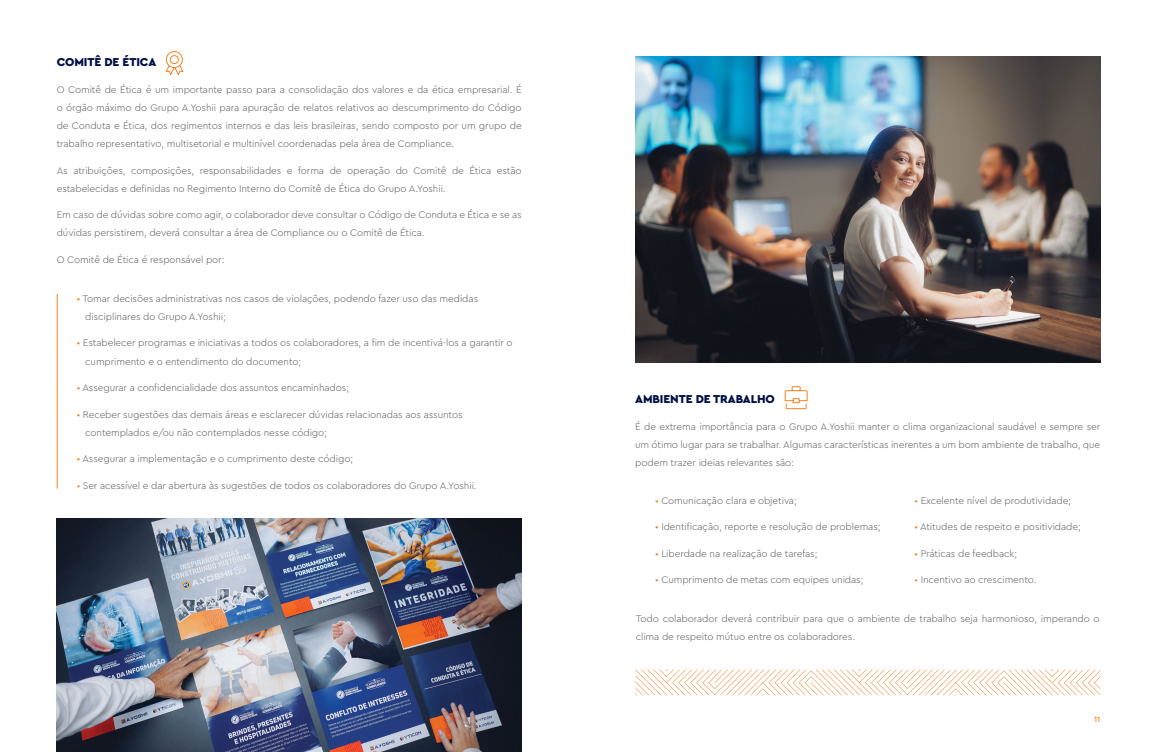
<style>
.page{position:relative;width:1157px;height:752px;background:#fff}
.page>*{position:absolute;margin:0;border:0;box-sizing:border-box;transform-origin:0 0}
.t1{font:900 12px "Cera Pro";letter-spacing:-.01em;color:#000f47}
.t2{font:300 10px/18px "Cera Pro";letter-spacing:-.01em;color:#58595b}
.t3{font:500 8px "Cera Pro";color:#f58220}
.s1{color:#f58220}
</style>
<div class="page">
<hr style="left:57px;top:294px;width:1px;height:194px;background:#f58220">
<svg style="left:635px;top:669px;width:465px;height:26px"></svg>
<img style="left:635px;top:57px;width:465px;height:305px">
<img style="left:56px;top:518px;width:466px;height:233px">
<svg style="left:165px;top:51px;width:19px;height:24px"></svg>
<svg style="left:784px;top:386px;width:24px;height:23px"></svg>
<p class="t1" style="left:57px;top:54px;width:101px">COMITÊ DE ÉTICA</p>
<p class="t2" style="left:57px;top:80px;width:466px;text-align:justify">O Comitê de Ética é um importante passo para a consolidação dos valores e da ética empresarial. É o órgão máximo do Grupo A.Yoshii para apuração de relatos relativos ao descumprimento do Código de Conduta e Ética, dos regimentos internos e das leis brasileiras, sendo composto por um grupo de trabalho representativo, multisetorial e multinível coordenadas pela área de Compliance.</p>
<p class="t2" style="left:57px;top:161px;width:466px">As atribuições, composições, responsabilidades e forma de operação do Comitê de Ética estão estabelecidas e definidas no Regimento Interno do Comitê de Ética do Grupo A.Yoshii.</p>
<p class="t2" style="left:57px;top:205px;width:466px">Em caso de dúvidas sobre como agir, o colaborador deve consultar o Código de Conduta e Ética e se as dúvidas persistirem, deverá consultar a área de Compliance ou o Comitê de Ética.</p>
<p class="t2" style="left:57px;top:250px;width:169px">O Comitê de Ética é responsável por:</p>
<p class="t2" style="left:85px;top:289px;width:394px;text-indent:-8px"><span class="s1">•</span> Tomar decisões administrativas nos casos de violações, podendo fazer uso das medidas disciplinares do Grupo A.Yoshii;</p>
<p class="t2" style="left:85px;top:333px;width:429px;text-indent:-9px"><span class="s1">•</span> Estabelecer programas e iniciativas a todos os colaboradores, a fim de incentivá-los a garantir o cumprimento e o entendimento do documento;</p>
<p class="t2" style="left:77px;top:378px;width:274px"><span class="s1">•</span> Assegurar a confidencialidade dos assuntos encaminhados;</p>
<p class="t2" style="left:85px;top:404px;width:379px;text-indent:-8px"><span class="s1">•</span> Receber sugestões das demais áreas e esclarecer dúvidas relacionadas aos assuntos contemplados e/ou não contemplados nesse código;</p>
<p class="t2" style="left:77px;top:449px;width:278px"><span class="s1">•</span> Assegurar a implementação e o cumprimento deste código;</p>
<p class="t2" style="left:77px;top:475px;width:401px"><span class="s1">•</span> Ser acessível e dar abertura às sugestões de todos os colaboradores do Grupo A.Yoshii.</p>
<p class="t1" style="left:635px;top:391px;width:141px">AMBIENTE DE TRABALHO</p>
<p class="t2" style="left:635px;top:417px;width:466px;text-align:justify">É de extrema importância para o Grupo A.Yoshii manter o clima organizacional saudável e sempre ser um ótimo lugar para se trabalhar. Algumas características inerentes a um bom ambiente de trabalho, que podem trazer ideias relevantes são:</p>
<p class="t2" style="left:914px;top:491px;width:158px"><span class="s1">•</span> Excelente nível de produtividade;</p>
<p class="t2" style="left:914px;top:517px;width:168px"><span class="s1">•</span> Atitudes de respeito e positividade;</p>
<p class="t2" style="left:914px;top:544px;width:104px"><span class="s1">•</span> Práticas de feedback;</p>
<p class="t2" style="left:914px;top:570px;width:123px"><span class="s1">•</span> Incentivo ao crescimento.</p>
<p class="t2" style="left:635px;top:608px;width:465px">Todo colaborador deverá contribuir para que o ambiente de trabalho seja harmonioso, imperando o clima de respeito mútuo entre os colaboradores.</p>
<p class="t2" style="left:655px;top:491px;width:143px"><span class="s1">•</span> Comunicação clara e objetiva;</p>
<p class="t2" style="left:655px;top:517px;width:227px"><span class="s1">•</span> Identificação, reporte e resolução de problemas;</p>
<p class="t2" style="left:655px;top:544px;width:164px"><span class="s1">•</span> Liberdade na realização de tarefas;</p>
<p class="t2" style="left:655px;top:570px;width:210px"><span class="s1">•</span> Cumprimento de metas com equipes unidas;</p>
<p class="t3" style="left:1094px;top:713px;width:8px">11</p>
</div>
